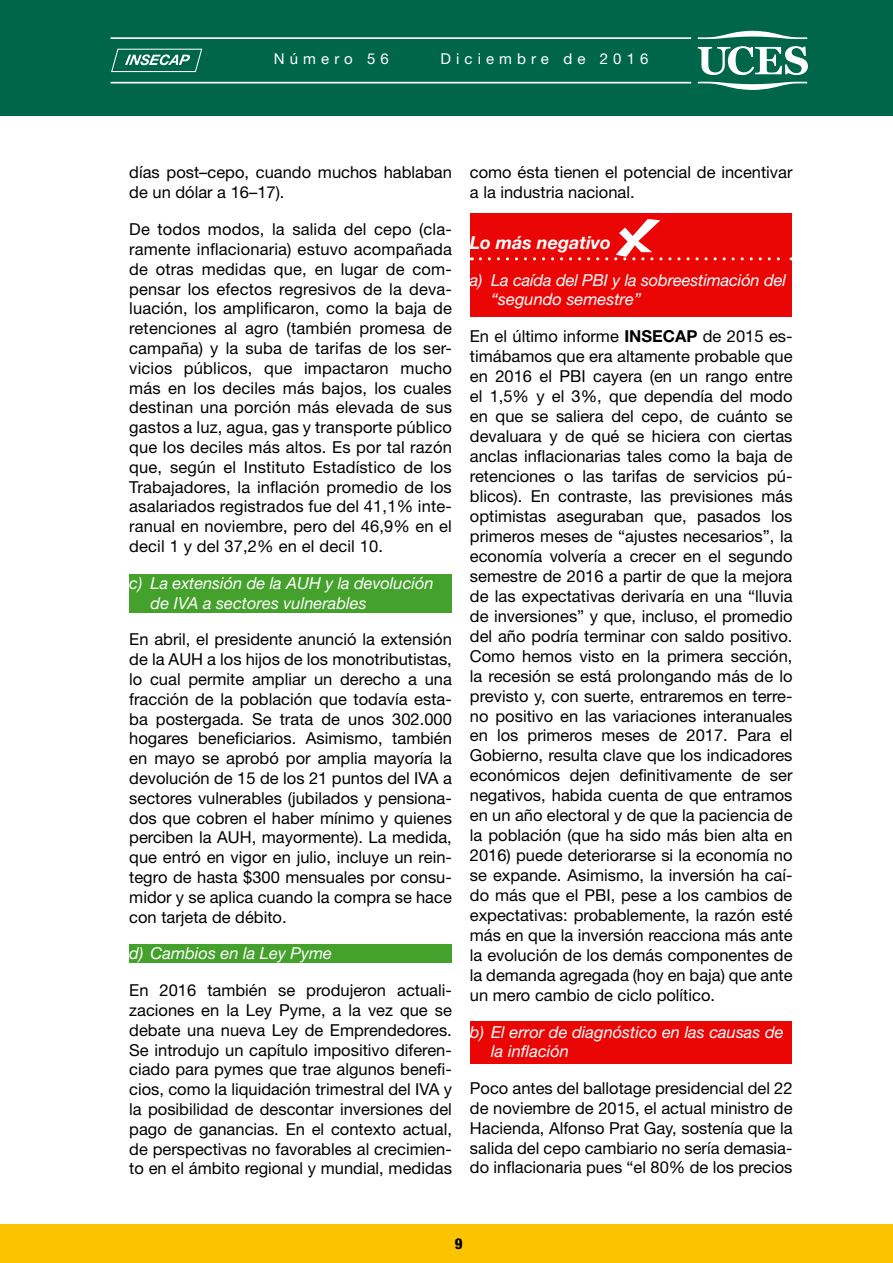
<style>
.page{position:relative;width:893px;height:1263px;background:#fff}
.page>*{position:absolute;margin:0;border:0;box-sizing:border-box;transform-origin:0 0}
.t1{font:italic 700 18px "Helvetica Neue LT Std";color:#fff}
.t2{font:16.5px/19.8px "Helvetica Neue LT Std";color:#000;text-align:justify}
.t3{font:italic 16.5px/19.8px "Helvetica Neue LT Std";color:#fff}
.t4{font:15px "Helvetica Neue LT Std";letter-spacing:.34em;color:#fff}
.t5{font:800 condensed 15px "Helvetica Neue LT Std";color:#000}
.s1{font-weight:700}
</style>
<div class="page">
<div style="left:0;top:0;width:893px;height:116px;background:#00664a"></div>
<div style="left:0;top:1225px;width:893px;height:38px;background:#fcc400"></div>
<svg style="left:111px;top:49px;width:91px;height:23px"></svg>
<svg style="left:698px;top:82px;width:109px;height:8px"></svg>
<svg style="left:698px;top:31px;width:109px;height:8px"></svg>
<svg style="left:698px;top:46px;width:110px;height:29px"></svg>
<hr style="left:111px;top:37px;width:580px;height:2px;background:#fff">
<hr style="left:111px;top:82px;width:580px;height:1px;background:#fff">
<div style="left:471px;top:1021px;width:321px;height:42px;background:#eb0606"></div>
<div style="left:471px;top:213px;width:321px;height:104px;background:#eb0606"></div>
<div style="left:129px;top:945px;width:322px;height:18px;background:#44a12b"></div>
<div style="left:129px;top:574px;width:323px;height:39px;background:#44a12b"></div>
<svg style="left:480px;top:219px;width:312px;height:41px"></svg>
<p class="t4" style="left:274px;top:50px;width:117px">Número 56</p>
<p class="t4" style="left:440px;top:50px;width:210px">Diciembre de 2016</p>
<p class="t2" style="left:129px;top:162px;width:324px">días post–cepo, cuando muchos hablaban de un dólar a 16–17).</p>
<p class="t2" style="left:129px;top:219px;width:324px">De todos modos, la salida del cepo (cla&shy;ramente inflacionaria) estuvo acompañada de otras medidas que, en lugar de com&shy;pensar los efectos regresivos de la deva&shy;luación, los amplificaron, como la baja de retenciones al agro (también promesa de campaña) y la suba de tarifas de los ser&shy;vicios públicos, que impactaron mucho más en los deciles más bajos, los cuales destinan una porción más elevada de sus gastos a luz, agua, gas y transporte público que los deciles más altos. Es por tal razón que, según el Instituto Estadístico de los Trabajadores, la inflación promedio de los asalariados registrados fue del 41,1% inte&shy;ranual en noviembre, pero del 46,9% en el decil 1 y del 37,2% en el decil 10.</p>
<p class="t3" style="left:151px;top:573px;width:284px;text-indent:-21px">c) La extensión de la AUH y la devolución de IVA a sectores vulnerables</p>
<p class="t2" style="left:129px;top:629px;width:324px">En abril, el presidente anunció la extensión de la AUH a los hijos de los monotributistas, lo cual permite ampliar un derecho a una fracción de la población que todavía esta&shy;ba postergada. Se trata de unos 302.000 hogares beneficiarios. Asimismo, también en mayo se aprobó por amplia mayoría la devolución de 15 de los 21 puntos del IVA a sectores vulnerables (jubilados y pensiona&shy;dos que cobren el haber mínimo y quienes perciben la AUH, mayormente). La medida, que entró en vigor en julio, incluye un rein&shy;tegro de hasta $300 mensuales por consu&shy;midor y se aplica cuando la compra se hace con tarjeta de débito.</p>
<p class="t3" style="left:129px;top:943px;width:204px">d) Cambios en la Ley Pyme</p>
<p class="t2" style="left:129px;top:980px;width:324px">En 2016 también se produjeron actuali&shy;zaciones en la Ley Pyme, a la vez que se debate una nueva Ley de Emprendedores.<br>Se introdujo un capítulo impositivo diferen&shy;ciado para pymes que trae algunos benefi&shy;cios, como la liquidación trimestral del IVA y la posibilidad de descontar inversiones del pago de ganancias. En el contexto actual, de perspectivas no favorables al crecimien&shy;to en el ámbito regional y mundial, medidas</p>
<p class="t2" style="left:470px;top:162px;width:324px">como ésta tienen el potencial de incentivar a la industria nacional.</p>
<p class="t1" style="left:470px;top:231px;width:143px">Lo más negativo</p>
<p class="t3" style="left:491px;top:270px;width:296px;text-indent:-21px">a) La caída del PBI y la sobreestimación del “segundo semestre”</p>
<p class="t2" style="left:470px;top:326px;width:324px">En el último informe <span class="s1">INSECAP</span> de 2015 es&shy;timábamos que era altamente probable que en 2016 el PBI cayera (en un rango entre el 1,5% y el 3%, que dependía del modo en que se saliera del cepo, de cuánto se devaluara y de qué se hiciera con ciertas anclas inflacionarias tales como la baja de retenciones o las tarifas de servicios pú&shy;blicos). En contraste, las previsiones más optimistas aseguraban que, pasados los primeros meses de “ajustes necesarios”, la economía volvería a crecer en el segundo semestre de 2016 a partir de que la mejora de las expectativas derivaría en una “lluvia de inversiones” y que, incluso, el promedio del año podría terminar con saldo positivo.<br>Como hemos visto en la primera sección, la recesión se está prolongando más de lo previsto y, con suerte, entraremos en terre&shy;no positivo en las variaciones interanuales en los primeros meses de 2017. Para el Gobierno, resulta clave que los indicadores económicos dejen definitivamente de ser negativos, habida cuenta de que entramos en un año electoral y de que la paciencia de la población (que ha sido más bien alta en 2016) puede deteriorarse si la economía no se expande. Asimismo, la inversión ha caí&shy;do más que el PBI, pese a los cambios de expectativas: probablemente, la razón esté más en que la inversión reacciona más ante la evolución de los demás componentes de la demanda agregada (hoy en baja) que ante un mero cambio de ciclo político.</p>
<p class="t3" style="left:491px;top:1021px;width:294px;text-indent:-21px">b) El error de diagnóstico en las causas de la inflación</p>
<p class="t2" style="left:470px;top:1078px;width:324px">Poco antes del ballotage presidencial del 22 de noviembre de 2015, el actual ministro de Hacienda, Alfonso Prat Gay, sostenía que la salida del cepo cambiario no sería demasia&shy;do inflacionaria pues “el 80% de los precios</p>
<p class="t5" style="left:455px;top:1234px;width:9px">9</p>
</div>
